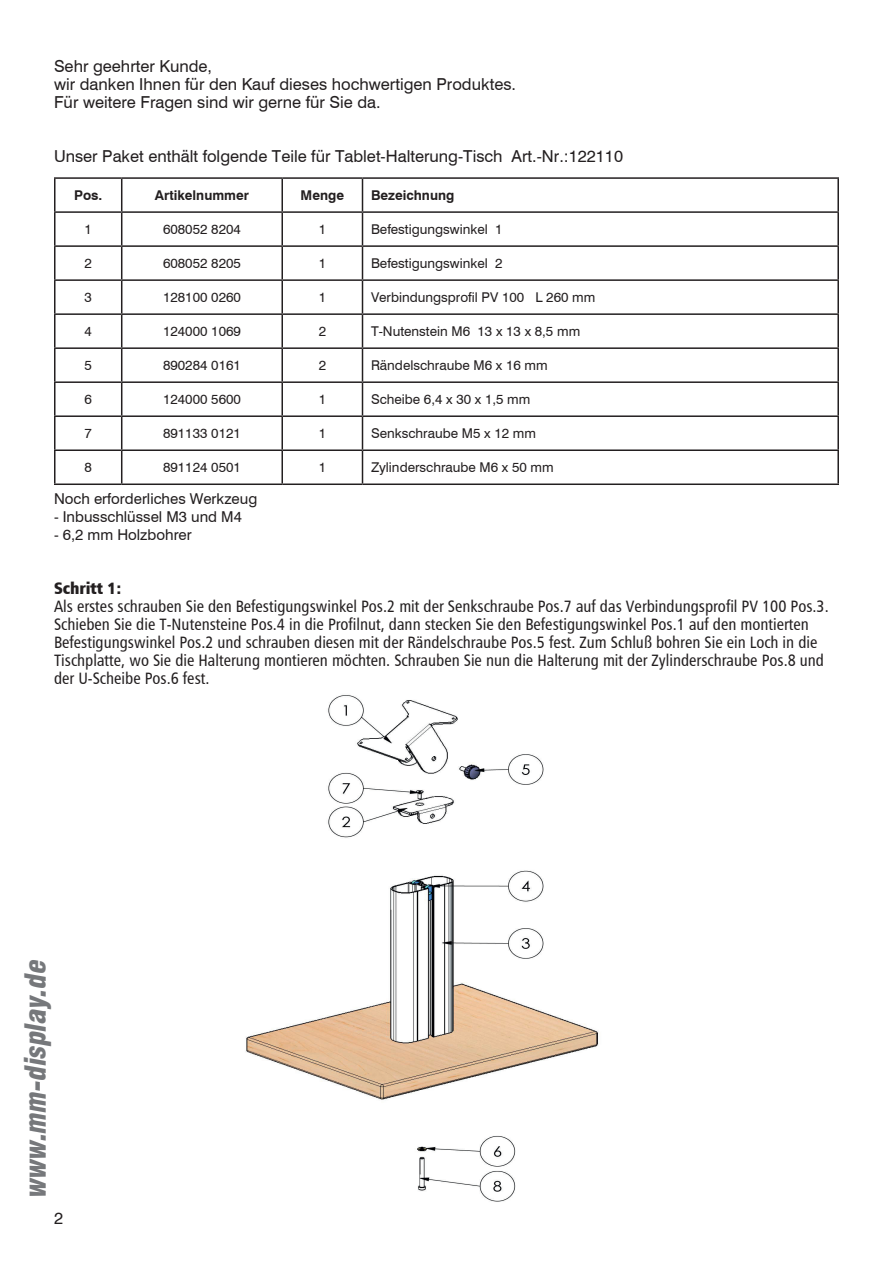
<style>
.page{position:relative;width:893px;height:1263px;background:#fff}
.page>*{position:absolute;margin:0;border:0;box-sizing:border-box;transform-origin:0 0}
.t1{font:italic 900 condensed 28.5px "Swiss 721 BT";color:#76787b}
.t2{font:16.5px/18px "Humanist 777 BT Roman Condensed B";color:#231f20}
.t3{font:16.5px/18px "Swiss 721 BT";color:#231f20}
.t4{font:16.5px "Humanist 777 BT Extra Black Cond B";color:#231f20}
.t5{font:15px "Swiss 721 BT";color:#231f20}
.t6{font:13.5px "Swiss 721 BT";color:#231f20}
.t7{font:700 13.5px "Swiss 721 BT";color:#231f20}
</style>
<div class="page">
<hr style="left:54px;top:177px;width:68px;height:2px;background:#231f20">
<hr style="left:54px;top:179px;width:2px;height:32px;background:#231f20">
<hr style="left:122px;top:177px;width:160px;height:2px;background:#231f20">
<hr style="left:121px;top:179px;width:1px;height:32px;background:#231f20">
<hr style="left:282px;top:177px;width:80px;height:2px;background:#231f20">
<hr style="left:281px;top:179px;width:2px;height:32px;background:#231f20">
<hr style="left:362px;top:177px;width:477px;height:2px;background:#231f20">
<hr style="left:362px;top:179px;width:1px;height:32px;background:#231f20">
<hr style="left:837px;top:179px;width:2px;height:32px;background:#231f20">
<hr style="left:54px;top:211px;width:68px;height:2px;background:#231f20">
<hr style="left:54px;top:213px;width:2px;height:32px;background:#231f20">
<hr style="left:122px;top:211px;width:160px;height:2px;background:#231f20">
<hr style="left:121px;top:213px;width:1px;height:32px;background:#231f20">
<hr style="left:282px;top:211px;width:80px;height:2px;background:#231f20">
<hr style="left:281px;top:213px;width:2px;height:32px;background:#231f20">
<hr style="left:362px;top:211px;width:477px;height:2px;background:#231f20">
<hr style="left:362px;top:213px;width:1px;height:32px;background:#231f20">
<hr style="left:837px;top:213px;width:2px;height:32px;background:#231f20">
<hr style="left:54px;top:245px;width:68px;height:2px;background:#231f20">
<hr style="left:54px;top:247px;width:2px;height:32px;background:#231f20">
<hr style="left:122px;top:245px;width:160px;height:2px;background:#231f20">
<hr style="left:121px;top:247px;width:1px;height:32px;background:#231f20">
<hr style="left:282px;top:245px;width:80px;height:2px;background:#231f20">
<hr style="left:281px;top:247px;width:2px;height:32px;background:#231f20">
<hr style="left:362px;top:245px;width:477px;height:2px;background:#231f20">
<hr style="left:362px;top:247px;width:1px;height:32px;background:#231f20">
<hr style="left:837px;top:247px;width:2px;height:32px;background:#231f20">
<hr style="left:54px;top:279px;width:68px;height:2px;background:#231f20">
<hr style="left:54px;top:281px;width:2px;height:32px;background:#231f20">
<hr style="left:122px;top:279px;width:160px;height:2px;background:#231f20">
<hr style="left:121px;top:281px;width:1px;height:32px;background:#231f20">
<hr style="left:282px;top:279px;width:80px;height:2px;background:#231f20">
<hr style="left:281px;top:281px;width:2px;height:32px;background:#231f20">
<hr style="left:362px;top:279px;width:477px;height:2px;background:#231f20">
<hr style="left:362px;top:281px;width:1px;height:32px;background:#231f20">
<hr style="left:837px;top:281px;width:2px;height:32px;background:#231f20">
<hr style="left:54px;top:313px;width:68px;height:2px;background:#231f20">
<hr style="left:54px;top:315px;width:2px;height:32px;background:#231f20">
<hr style="left:122px;top:313px;width:160px;height:2px;background:#231f20">
<hr style="left:121px;top:315px;width:1px;height:32px;background:#231f20">
<hr style="left:282px;top:313px;width:80px;height:2px;background:#231f20">
<hr style="left:281px;top:315px;width:2px;height:32px;background:#231f20">
<hr style="left:362px;top:313px;width:477px;height:2px;background:#231f20">
<hr style="left:362px;top:315px;width:1px;height:32px;background:#231f20">
<hr style="left:837px;top:315px;width:2px;height:32px;background:#231f20">
<hr style="left:54px;top:347px;width:68px;height:2px;background:#231f20">
<hr style="left:54px;top:349px;width:2px;height:32px;background:#231f20">
<hr style="left:122px;top:347px;width:160px;height:2px;background:#231f20">
<hr style="left:121px;top:349px;width:1px;height:32px;background:#231f20">
<hr style="left:282px;top:347px;width:80px;height:2px;background:#231f20">
<hr style="left:281px;top:349px;width:2px;height:32px;background:#231f20">
<hr style="left:362px;top:347px;width:477px;height:2px;background:#231f20">
<hr style="left:362px;top:349px;width:1px;height:32px;background:#231f20">
<hr style="left:837px;top:349px;width:2px;height:32px;background:#231f20">
<hr style="left:54px;top:381px;width:68px;height:2px;background:#231f20">
<hr style="left:54px;top:383px;width:2px;height:32px;background:#231f20">
<hr style="left:122px;top:381px;width:160px;height:2px;background:#231f20">
<hr style="left:121px;top:383px;width:1px;height:32px;background:#231f20">
<hr style="left:282px;top:381px;width:80px;height:2px;background:#231f20">
<hr style="left:281px;top:383px;width:2px;height:32px;background:#231f20">
<hr style="left:362px;top:381px;width:477px;height:2px;background:#231f20">
<hr style="left:362px;top:383px;width:1px;height:32px;background:#231f20">
<hr style="left:837px;top:383px;width:2px;height:32px;background:#231f20">
<hr style="left:54px;top:415px;width:68px;height:2px;background:#231f20">
<hr style="left:54px;top:417px;width:2px;height:32px;background:#231f20">
<hr style="left:122px;top:415px;width:160px;height:2px;background:#231f20">
<hr style="left:121px;top:417px;width:1px;height:32px;background:#231f20">
<hr style="left:282px;top:415px;width:80px;height:2px;background:#231f20">
<hr style="left:281px;top:417px;width:2px;height:32px;background:#231f20">
<hr style="left:362px;top:415px;width:477px;height:2px;background:#231f20">
<hr style="left:362px;top:417px;width:1px;height:32px;background:#231f20">
<hr style="left:837px;top:417px;width:2px;height:32px;background:#231f20">
<hr style="left:54px;top:449px;width:68px;height:2px;background:#231f20">
<hr style="left:54px;top:451px;width:2px;height:32px;background:#231f20">
<hr style="left:122px;top:449px;width:160px;height:2px;background:#231f20">
<hr style="left:121px;top:451px;width:1px;height:32px;background:#231f20">
<hr style="left:282px;top:449px;width:80px;height:2px;background:#231f20">
<hr style="left:281px;top:451px;width:2px;height:32px;background:#231f20">
<hr style="left:362px;top:449px;width:477px;height:2px;background:#231f20">
<hr style="left:362px;top:451px;width:1px;height:32px;background:#231f20">
<hr style="left:837px;top:451px;width:2px;height:32px;background:#231f20">
<hr style="left:54px;top:483px;width:68px;height:2px;background:#231f20">
<hr style="left:122px;top:483px;width:160px;height:2px;background:#231f20">
<hr style="left:282px;top:483px;width:80px;height:2px;background:#231f20">
<hr style="left:362px;top:483px;width:477px;height:2px;background:#231f20">
<img style="left:246px;top:695px;width:352px;height:507px">
<p class="t3" style="left:54px;top:57px;width:464px">Sehr geehrter Kunde,<br>wir danken Ihnen für den Kauf dieses hochwertigen Produktes.<br>Für weitere Fragen sind wir gerne für Sie da.</p>
<p class="t3" style="left:54px;top:147px;width:571px">Unser Paket enthält folgende Teile für Tablet-Halterung-Tisch Art.-Nr.:122110</p>
<p class="t7" style="left:74px;top:187px;width:30px">Pos.</p>
<p class="t7" style="left:155px;top:187px;width:95px">Artikelnummer</p>
<p class="t7" style="left:301px;top:187px;width:45px">Menge</p>
<p class="t7" style="left:371px;top:187px;width:85px">Bezeichnung</p>
<p class="t6" style="left:85px;top:221px;width:9px">1</p>
<p class="t6" style="left:163px;top:221px;width:79px">608052 8204</p>
<p class="t6" style="left:319px;top:221px;width:9px">1</p>
<p class="t6" style="left:371px;top:221px;width:133px">Befestigungswinkel 1</p>
<p class="t6" style="left:85px;top:255px;width:9px">2</p>
<p class="t6" style="left:163px;top:255px;width:79px">608052 8205</p>
<p class="t6" style="left:319px;top:255px;width:9px">1</p>
<p class="t6" style="left:371px;top:255px;width:133px">Befestigungswinkel 2</p>
<p class="t6" style="left:85px;top:289px;width:9px">3</p>
<p class="t6" style="left:163px;top:289px;width:79px">128100 0260</p>
<p class="t6" style="left:319px;top:289px;width:9px">1</p>
<p class="t6" style="left:371px;top:289px;width:226px">Verbindungsprofil PV 100 L 260 mm</p>
<p class="t6" style="left:85px;top:323px;width:9px">4</p>
<p class="t6" style="left:163px;top:323px;width:79px">124000 1069</p>
<p class="t6" style="left:319px;top:323px;width:9px">2</p>
<p class="t6" style="left:371px;top:323px;width:211px">T-Nutenstein M6 13 x 13 x 8,5 mm</p>
<p class="t6" style="left:85px;top:357px;width:9px">5</p>
<p class="t6" style="left:163px;top:357px;width:79px">890284 0161</p>
<p class="t6" style="left:319px;top:357px;width:9px">2</p>
<p class="t6" style="left:371px;top:357px;width:178px">Rändelschraube M6 x 16 mm</p>
<p class="t6" style="left:85px;top:391px;width:9px">6</p>
<p class="t6" style="left:163px;top:391px;width:79px">124000 5600</p>
<p class="t6" style="left:319px;top:391px;width:9px">1</p>
<p class="t6" style="left:371px;top:391px;width:161px">Scheibe 6,4 x 30 x 1,5 mm</p>
<p class="t6" style="left:85px;top:425px;width:9px">7</p>
<p class="t6" style="left:163px;top:425px;width:79px">891133 0121</p>
<p class="t6" style="left:319px;top:425px;width:9px">1</p>
<p class="t6" style="left:371px;top:425px;width:166px">Senkschraube M5 x 12 mm</p>
<p class="t6" style="left:85px;top:459px;width:9px">8</p>
<p class="t6" style="left:163px;top:459px;width:79px">891124 0501</p>
<p class="t6" style="left:319px;top:459px;width:9px">1</p>
<p class="t6" style="left:371px;top:459px;width:184px">Zylinderschraube M6 x 50 mm</p>
<p class="t5" style="left:54px;top:490px;width:205px">Noch erforderliches Werkzeug</p>
<p class="t5" style="left:54px;top:508px;width:189px">- Inbusschlüssel M3 und M4</p>
<p class="t5" style="left:54px;top:526px;width:139px">- 6,2 mm Holzbohrer</p>
<p class="t4" style="left:54px;top:578px;width:69px">Schritt 1:</p>
<p class="t2" style="left:54px;top:597px;width:776px">Als erstes schrauben Sie den Befestigungswinkel Pos.2 mit der Senkschraube Pos.7 auf das Verbindungsprofil PV 100 Pos.3.<br>Schieben Sie die T-Nutensteine Pos.4 in die Profilnut, dann stecken Sie den Befestigungswinkel Pos.1 auf den montierten Befestigungswinkel Pos.2 und schrauben diesen mit der Rändelschraube Pos.5 fest. Zum Schluß bohren Sie ein Loch in die Tischplatte, wo Sie die Halterung montieren möchten. Schrauben Sie nun die Halterung mit der Zylinderschraube Pos.8 und der U-Scheibe Pos.6 fest.</p>
<h1 class="t1" style="left:18px;top:1199px;width:245px;rotate:-90deg">www.mm-display.de</h1>
<p class="t3" style="left:54px;top:1209px;width:11px">2</p>
</div>
